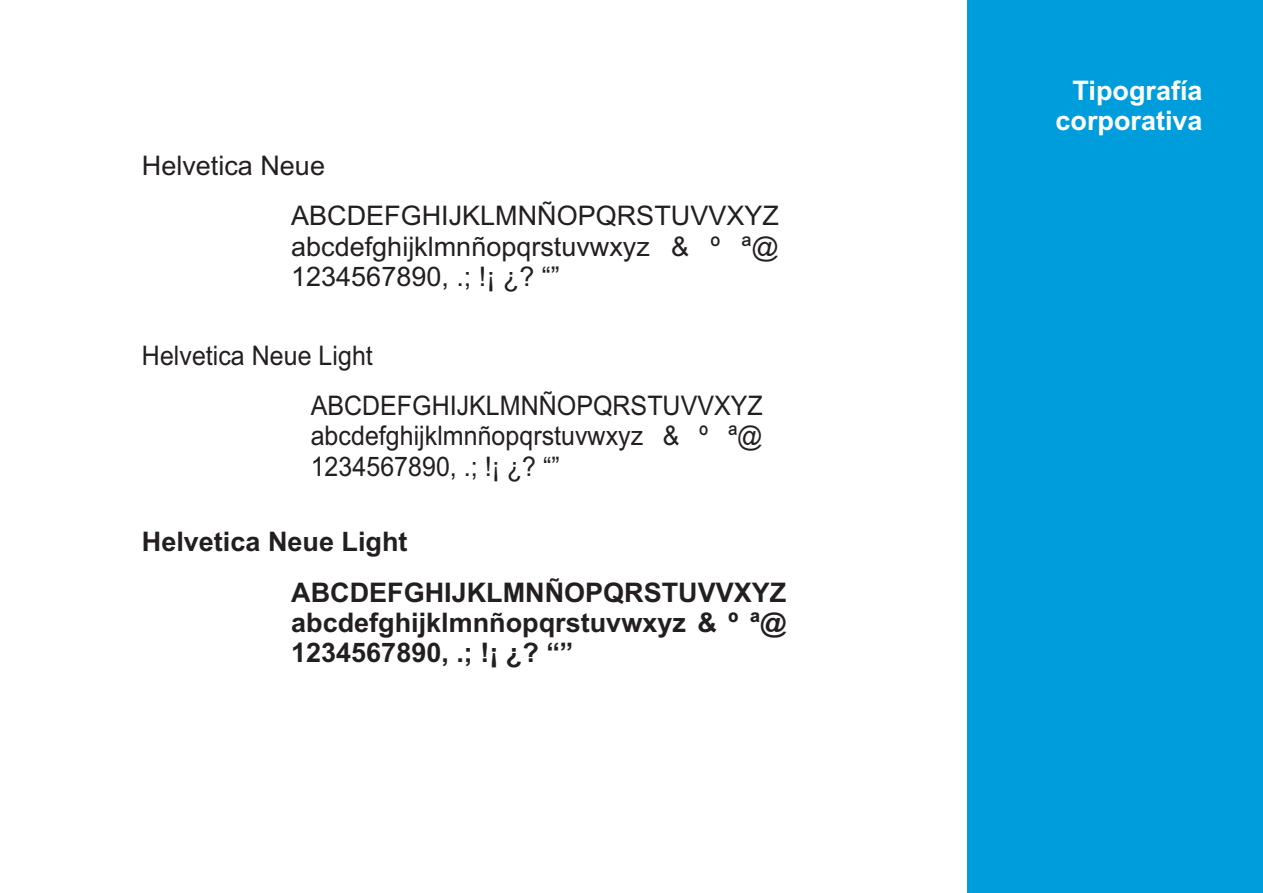
<style>
.page{position:relative;width:1263px;height:893px;background:#fff}
.page>*{position:absolute;margin:0;border:0;box-sizing:border-box;transform-origin:0 0}
.t1{font:27px/30.6px "Arial Narrow";color:#231f20;text-align:justify;scale:1.13 1}
.t2{font:700 27px/30.2px "Arial";color:#231f20;text-align:justify}
.t3{font:27px/30.2px "Arial";color:#231f20;text-align:justify}
.t4{font:700 27px/30.2px "Arial";color:#fff;text-align:right}
</style>
<div class="page">
<div style="left:967px;top:0;width:296px;height:893px;background:#009ddc"></div>
<p class="t3" style="left:142px;top:153px;width:185px">Helvetica Neue</p>
<p class="t3" style="left:291px;top:203px;width:489px">ABCDEFGHIJKLMNÑOPQRSTUVVXYZ abcdefghijklmnñopqrstuvwxyz &amp; º ª@ 1234567890, .; !¡ ¿? “”</p>
<p class="t1" style="left:142px;top:342px;width:206px">Helvetica Neue Light</p>
<p class="t1" style="left:311px;top:393px;width:401px">ABCDEFGHIJKLMNÑOPQRSTUVVXYZ abcdefghijklmnñopqrstuvwxyz &amp; º ª@ 1234567890, .; !¡ ¿? “”</p>
<p class="t2" style="left:142px;top:529px;width:267px">Helvetica Neue Light</p>
<p class="t2" style="left:291px;top:579px;width:497px">ABCDEFGHIJKLMNÑOPQRSTUVVXYZ abcdefghijklmnñopqrstuvwxyz &amp; º ª@ 1234567890, .; !¡ ¿? “”</p>
<p class="t4" style="left:1055px;top:78px;width:149px">Tipografía corporativa</p>
</div>
